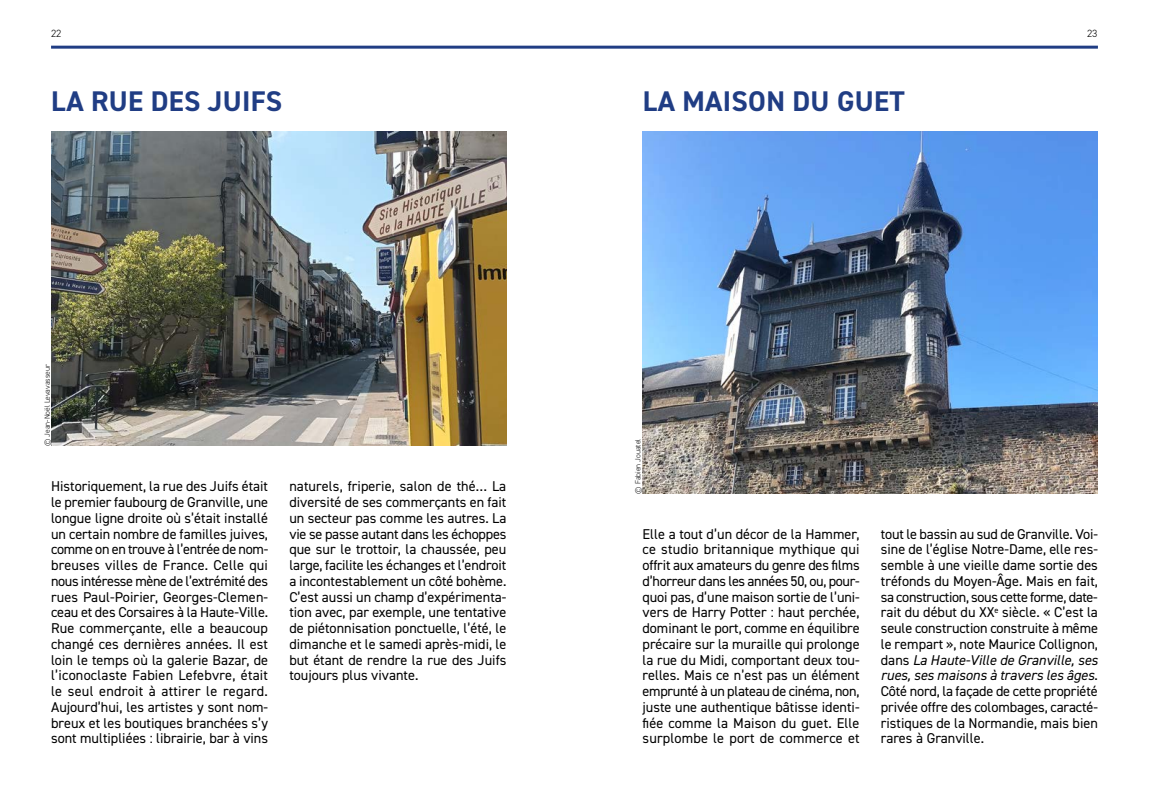
<style>
.page{position:relative;width:1149px;height:808px;background:#fff}
.page>*{position:absolute;margin:0;border:0;box-sizing:border-box;transform-origin:0 0}
.t1{font:700 28.5px "DIN2014";letter-spacing:.01em;color:#203d84}
.t2{font:14.25px/15.8px "DIN2014";color:#000;text-align:justify}
.t3{font:300 10.5px "DIN2014";color:#000}
.t4{font:300 7.5px "DIN2014";color:#000}
.s1{font-style:italic}
</style>
<div class="page">
<img style="left:51px;top:131px;width:455px;height:315px">
<img style="left:642px;top:131px;width:455px;height:362px">
<hr style="left:51px;top:46px;width:1046px;height:3px;background:#203d84">
<p class="t3" style="left:51px;top:27px;width:12px">22</p>
<p class="t3" style="left:1086px;top:27px;width:12px">23</p>
<h1 class="t1" style="left:51px;top:82px;width:232px">LA RUE DES JUIFS</h1>
<p class="t4" style="left:43px;top:446px;width:83px;rotate:-90deg">© Jean-Noël Levavasseur</p>
<p class="t2" style="left:51px;top:478px;width:219px">Historiquement, la rue des Juifs était le premier faubourg de Granville, une longue ligne droite où s’était installé un certain nombre de familles juives, comme on en trouve à l’entrée de nom&shy;breuses villes de France. Celle qui nous intéresse mène de l’extrémité des rues Paul-Poirier, Georges-Clemen&shy;ceau et des Corsaires à la Haute-Ville.<br>Rue commerçante, elle a beaucoup changé ces dernières années. Il est loin le temps où la galerie Bazar, de l’iconoclaste Fabien Lefebvre, était le seul endroit à attirer le regard.<br>Aujourd’hui, les artistes y sont nom&shy;breux et les boutiques branchées s’y sont multipliées : librairie, bar à vins</p>
<p class="t2" style="left:289px;top:478px;width:219px">naturels, friperie, salon de thé… La diversité de ses commerçants en fait un secteur pas comme les autres. La vie se passe autant dans les échoppes que sur le trottoir, la chaussée, peu large, facilite les échanges et l’endroit a incontestablement un côté bohème.<br>C’est aussi un champ d’expérimenta&shy;tion avec, par exemple, une tentative de piétonnisation ponctuelle, l’été, le dimanche et le samedi après-midi, le but étant de rendre la rue des Juifs toujours plus vivante.</p>
<h1 class="t1" style="left:642px;top:82px;width:263px">LA MAISON DU GUET</h1>
<p class="t4" style="left:633px;top:493px;width:56px;rotate:-90deg">© Fabien Jouatel</p>
<p class="t2" style="left:642px;top:526px;width:219px">Elle a tout d’un décor de la Hammer, ce studio britannique mythique qui offrit aux amateurs du genre des films d’horreur dans les années 50, ou, pour&shy;quoi pas, d’une maison sortie de l’uni&shy;vers de Harry Potter : haut perchée, dominant le port, comme en équilibre précaire sur la muraille qui prolonge la rue du Midi, comportant deux tou&shy;relles. Mais ce n’est pas un élément emprunté à un plateau de cinéma, non, juste une authentique bâtisse identi&shy;fiée comme la Maison du guet. Elle surplombe le port de commerce et</p>
<p class="t2" style="left:880px;top:526px;width:219px">tout le bassin au sud de Granville. Voi&shy;sine de l’église Notre-Dame, elle res&shy;semble à une vieille dame sortie des tréfonds du Moyen-Âge. Mais en fait, sa construction, sous cette forme, date&shy;rait du début du XX<sup>e</sup> siècle. « C’est la seule construction construite à même le rempart », note Maurice Collignon, dans <span class="s1">La Haute-Ville de Granville, ses rues, ses maisons à travers les âges</span>.<br>Côté nord, la façade de cette propriété privée offre des colombages, caracté&shy;ristiques de la Normandie, mais bien rares à Granville.</p>
</div>
